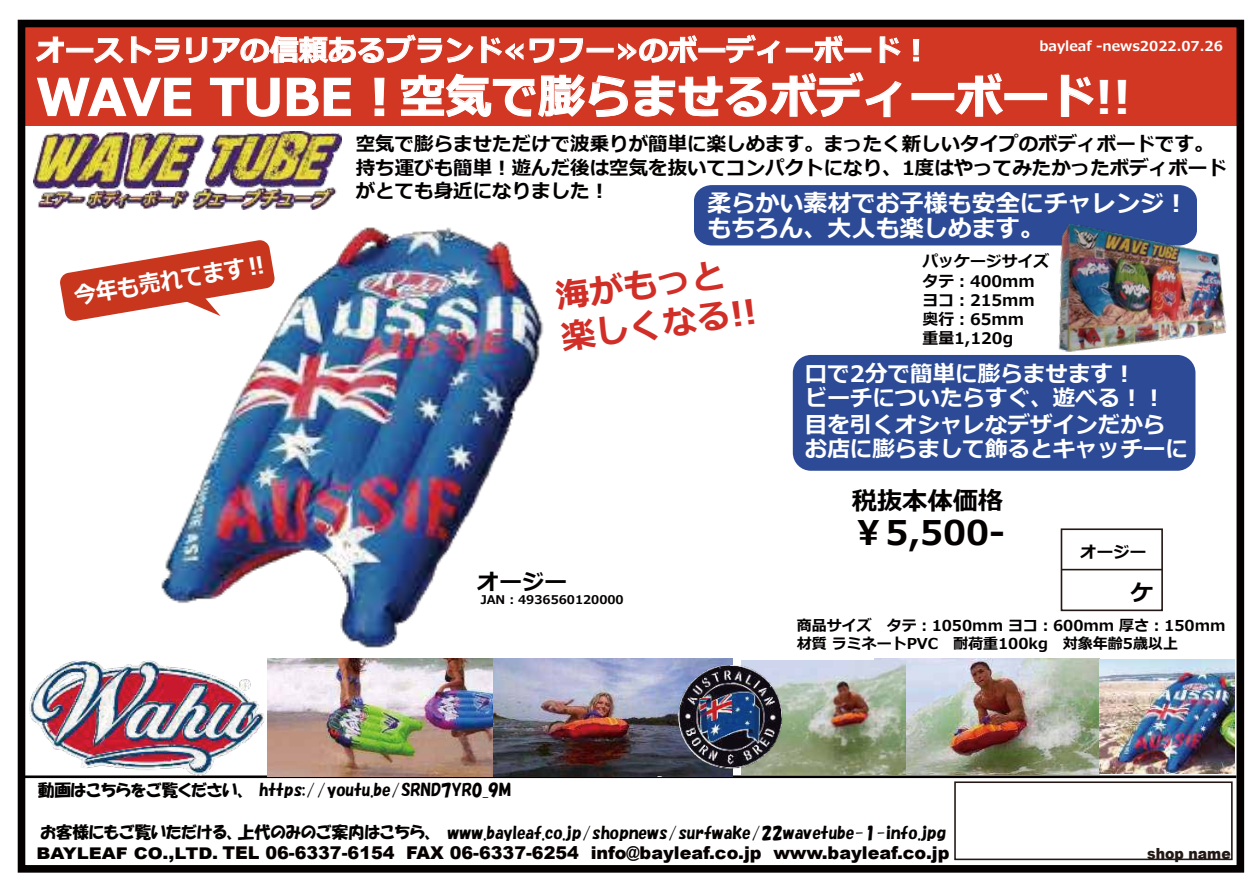
<style>
.page{position:relative;width:1260px;height:893px;background:#fff}
.page>*{position:absolute;margin:0;border:0;box-sizing:border-box;transform-origin:0 0}
.t1{font:700 46.35px "Meiryo";color:#fff}
.t2{font:700 34.2px/41px "Meiryo";color:#d02e27}
.t3{font:700 34.05px "Meiryo";color:#040000}
.t4{font:700 29.25px "Meiryo";color:#fff}
.t5{font:700 25.2px "Meiryo";color:#040000}
.t6{font:700 24px/25.5px "Meiryo";color:#fff}
.t7{font:700 23.85px "Meiryo";color:#fff;scale:.91 1}
.t8{font:700 22.5px/23.9px "Meiryo";color:#fff}
.t9{font:700 22.5px "Meiryo";color:#040000}
.t10{font:700 19.5px/23.4px "Meiryo";color:#040000}
.t11{font:900 17.55px "Arial";color:#070001}
.t12{font:16.5px "HGP Soei Kakupoptai";color:#040000}
.t13{font:700 16.5px "Meiryo";color:#040000}
.t14{font:700 15.9px/19px "Meiryo";color:#040000}
.t15{font:900 15.3px "Arial";color:#221815;scale:.92 1}
.t16{font:700 15px/18px "Meiryo";color:#040000}
.t17{font:700 13.65px "Meiryo";color:#fff}
.t18{font:700 12px "Meiryo";color:#040000}
.s1{font-size:50.55px}
.s2{font-size:16.05px;color:#040000}
</style>
<div class="page">
<div style="left:793px;top:355px;width:402px;height:115px;background:#2c4a96;border-radius:18px"></div>
<div style="left:24px;top:23px;width:1215px;height:103px;background:#d13722"></div>
<div style="left:18px;top:20px;width:1226px;height:852px;border:8px solid #040000"></div>
<hr style="left:22px;top:775px;width:1214px;height:3px;background:#040000">
<div style="left:954px;top:781px;width:279px;height:79px;background:#fff;border:2px solid #231815"></div>
<svg style="left:37px;top:77px;width:155px;height:40px"></svg>
<svg style="left:209px;top:77px;width:71px;height:40px"></svg>
<svg style="left:286px;top:77px;width:65px;height:40px"></svg>
<svg style="left:374px;top:77px;width:11px;height:40px"></svg>
<svg style="left:36px;top:36px;width:28px;height:27px"></svg>
<div style="left:66px;top:48px;width:27px;height:4px;border:1px solid #fff"></div>
<svg style="left:94px;top:38px;width:30px;height:26px"></svg>
<svg style="left:131px;top:36px;width:49px;height:27px"></svg>
<svg style="left:186px;top:34px;width:288px;height:29px"></svg>
<svg style="left:481px;top:36px;width:102px;height:27px"></svg>
<div style="left:587px;top:48px;width:27px;height:4px;border:1px solid #fff"></div>
<svg style="left:618px;top:35px;width:80px;height:28px"></svg>
<div style="left:698px;top:48px;width:27px;height:4px;border:1px solid #fff"></div>
<svg style="left:726px;top:34px;width:54px;height:29px"></svg>
<div style="left:786px;top:48px;width:27px;height:4px;border:1px solid #fff"></div>
<svg style="left:813px;top:35px;width:31px;height:28px"></svg>
<div style="left:844px;top:48px;width:27px;height:4px;border:1px solid #fff"></div>
<svg style="left:880px;top:36px;width:21px;height:27px"></svg>
<svg style="left:913px;top:39px;width:6px;height:23px"></svg>
<img style="left:161px;top:227px;width:383px;height:421px">
<img style="left:875px;top:658px;width:360px;height:116px">
<img style="left:742px;top:660px;width:164px;height:114px">
<img style="left:268px;top:658px;width:465px;height:118px">
<img style="left:678px;top:665px;width:104px;height:103px">
<img style="left:33px;top:131px;width:308px;height:79px">
<img style="left:29px;top:660px;width:236px;height:115px">
<svg style="left:401px;top:72px;width:501px;height:46px"></svg>
<div style="left:912px;top:93px;width:42px;height:7px;border:1px solid #fff"></div>
<svg style="left:955px;top:73px;width:48px;height:44px"></svg>
<div style="left:1004px;top:93px;width:43px;height:7px;border:1px solid #fff"></div>
<svg style="left:1060px;top:74px;width:34px;height:43px"></svg>
<div style="left:694px;top:185px;width:503px;height:60px;background:#2c4a96"></div>
<div style="left:1061px;top:528px;width:102px;height:83px;border:2px solid #231815"></div>
<hr style="left:1061px;top:569px;width:101px;height:1px;background:#221815">
<img style="left:1054px;top:223px;width:173px;height:140px">
<svg style="left:60px;top:239px;width:215px;height:82px"></svg>
<h3 class="t4" style="left:36px;top:30px;width:896px">オーストラリアの信頼あるブランド≪ワフー≫のボーディーボード︕</h3>
<p class="t17" style="left:1039px;top:37px;width:185px">bayleaf -news2022.07.26</p>
<h1 class="t1" style="left:37px;top:64px;width:1096px"><span class="s1">WAVE TUBE !</span> 空気で膨らませるボディーボード!!</h1>
<h3 class="t7" style="left:72px;top:280px;width:216px;rotate:-10deg">今年も売れてます‼</h3>
<p class="t10" style="left:356px;top:133px;width:873px">空気で膨らませただけで波乗りが簡単に楽しめます。まったく新しいタイプのボディボードです。持ち運びも簡単︕遊んだ後は空気を抜いてコンパクトになり、1度はやってみたかったボディボードがとても身近になりました︕</p>
<h3 class="t6" style="left:707px;top:191px;width:482px">柔らかい素材でお子様も安全にチャレンジ︕もちろん、大人も楽しめます。</h3>
<h2 class="t2" style="left:553px;top:278px;width:198px;rotate:-8deg">海がもっと楽しくなる!!</h2>
<p class="t14" style="left:922px;top:253px;width:144px">パッケージサイズ　タテ︓400mm<br>ヨコ︓215mm<br>奥行︓65mm<br>重量1,120g</p>
<h3 class="t8" style="left:805px;top:363px;width:362px">口で2分で簡単に膨らませます︕<br>ビーチについたらすぐ、遊べる︕︕</h3>
<h3 class="t8" style="left:805px;top:414px;width:407px">目を引くオシャレなデザインだから<br>お店に膨らまして飾るとキャッチーに︕</h3>
<h3 class="t9" style="left:477px;top:565px;width:91px">オージー</h3>
<p class="t18" style="left:481px;top:591px;width:144px">JAN : 4936560120000</p>
<h3 class="t5" style="left:852px;top:483px;width:153px">税抜本体価格</h3>
<h3 class="t3" style="left:851px;top:508px;width:155px">￥5,500-</h3>
<p class="t13" style="left:1080px;top:540px;width:67px">オージー</p>
<h3 class="t9" style="left:1131px;top:577px;width:24px">ケ</h3>
<p class="t16" style="left:797px;top:617px;width:430px">商品サイズ　タテ︓1050mm ヨコ︓600mm 厚さ︓150mm材質 ラミネートPVC　耐荷重100kg　対象年齢5歳以上</p>
<p class="t12" style="left:38px;top:781px;width:474px">動画はこちらをご覧ください、　https://youtu.be/SRND7YR0_9M</p>
<p class="t12" style="left:41px;top:824px;width:907px">お客様にもご覧いただける、上代のみのご案内はこちら、 www.bayleaf.co.jp/shopnews/surfwake/22wavetube-1-info.jpg</p>
<p class="t11" style="left:37px;top:840px;width:914px"><span class="s2">BAYLEAF CO.,LTD.</span> TEL 06-6337-6154 FAX 06-6337-6254 info@bayleaf.co.jp www.bayleaf.co.jp</p>
<p class="t15" style="left:1147px;top:842px;width:92px">shop name</p>
</div>
